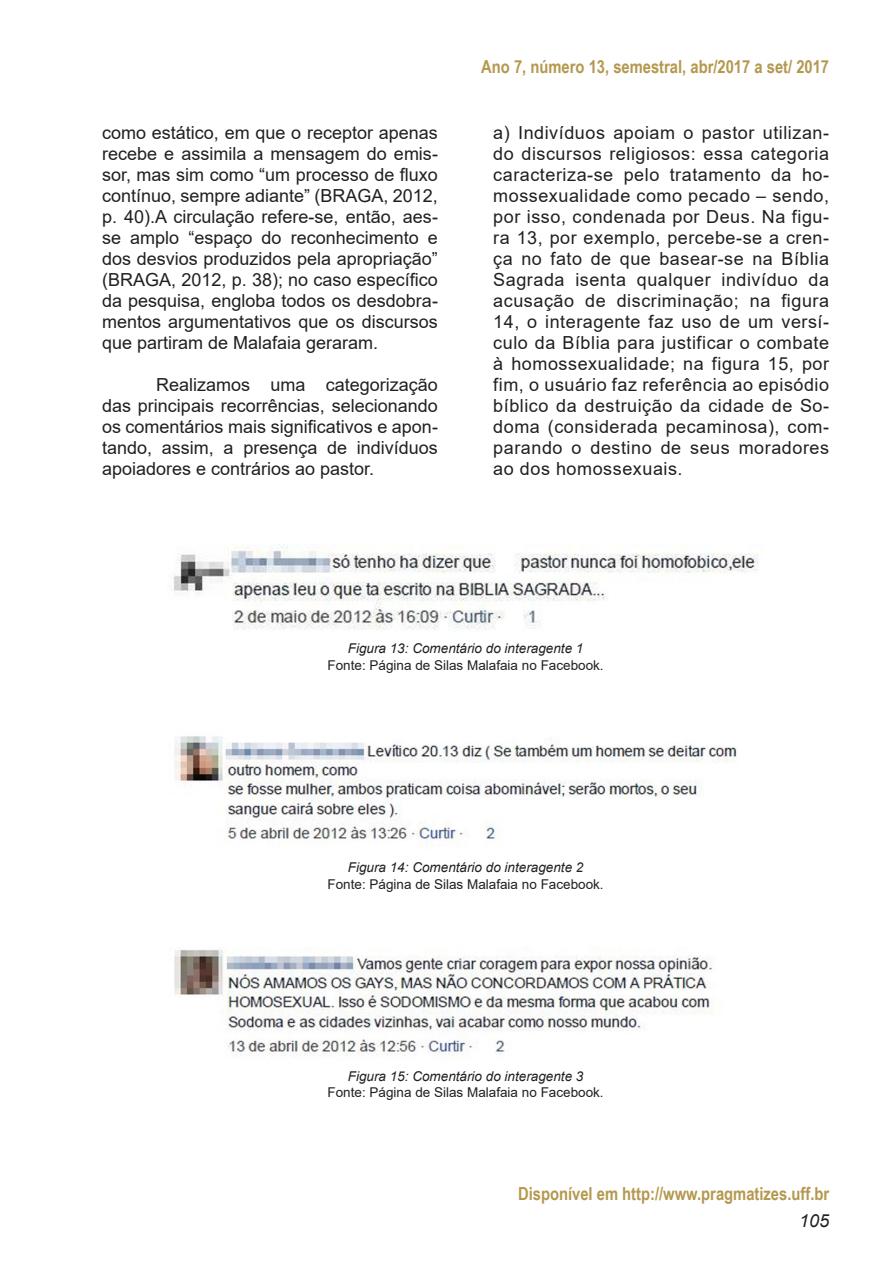
<style>
.page{position:relative;width:893px;height:1263px;background:#fff}
.page>*{position:absolute;margin:0;border:0;box-sizing:border-box;transform-origin:0 0}
.t1{font:18px/21px "Arial";color:#231f20;text-align:justify}
.t2{font:700 18px "Arial Narrow";color:#b4984e}
.t3{font:italic 18px "Arial";color:#231f20}
.t4{font:13.5px "Arial";color:#231f20}
.t5{font:italic 13.5px "Arial";color:#231f20}
</style>
<div class="page">
<img style="left:174px;top:544px;width:585px;height:86px">
<img style="left:174px;top:736px;width:563px;height:110px">
<img style="left:174px;top:947px;width:545px;height:114px">
<p class="t1" style="left:102px;top:122px;width:337px">como estático, em que o receptor apenas recebe e assimila a mensagem do emis&shy;sor, mas sim como “um processo de fluxo contínuo, sempre adiante” (BRAGA, 2012, p. 40).A circulação refere-se, então, aes&shy;se amplo “espaço do reconhecimento e dos desvios produzidos pela apropriação” (BRAGA, 2012, p. 38); no caso específico da pesquisa, engloba todos os desdobra&shy;mentos argumentativos que os discursos que partiram de Malafaia geraram.</p>
<p class="t1" style="left:102px;top:374px;width:337px;text-indent:54px">Realizamos uma categorização das principais recorrências, selecionando os comentários mais significativos e apon&shy;tando, assim, a presença de indivíduos apoiadores e contrários ao pastor.</p>
<p class="t2" style="left:481px;top:53px;width:349px">Ano 7, número 13, semestral, abr/2017 a set/ 2017</p>
<p class="t1" style="left:493px;top:122px;width:337px">a) Indivíduos apoiam o pastor utilizan&shy;do discursos religiosos: essa categoria caracteriza-se pelo tratamento da ho&shy;mossexualidade como pecado – sendo, por isso, condenada por Deus. Na figu&shy;ra 13, por exemplo, percebe-se a cren&shy;ça no fato de que basear-se na Bíblia Sagrada isenta qualquer indivíduo da acusação de discriminação; na figura 14, o interagente faz uso de um versí&shy;culo da Bíblia para justificar o combate à homossexualidade; na figura 15, por fim, o usuário faz referência ao episódio bíblico da destruição da cidade de So&shy;doma (considerada pecaminosa), com&shy;parando o destino de seus moradores ao dos homossexuais.</p>
<p class="t5" style="left:348px;top:639px;width:237px">Figura 13: Comentário do interagente 1</p>
<p class="t4" style="left:328px;top:655px;width:278px">Fonte: Página de Silas Malafaia no Facebook.</p>
<p class="t5" style="left:348px;top:858px;width:237px">Figura 14: Comentário do interagente 2</p>
<p class="t4" style="left:328px;top:874px;width:278px">Fonte: Página de Silas Malafaia no Facebook.</p>
<p class="t5" style="left:348px;top:1067px;width:237px">Figura 15: Comentário do interagente 3</p>
<p class="t4" style="left:328px;top:1083px;width:278px">Fonte: Página de Silas Malafaia no Facebook.</p>
<p class="t2" style="left:518px;top:1179px;width:313px">Disponível em http://www.pragmatizes.uff.br</p>
<p class="t3" style="left:799px;top:1209px;width:32px">105</p>
</div>
